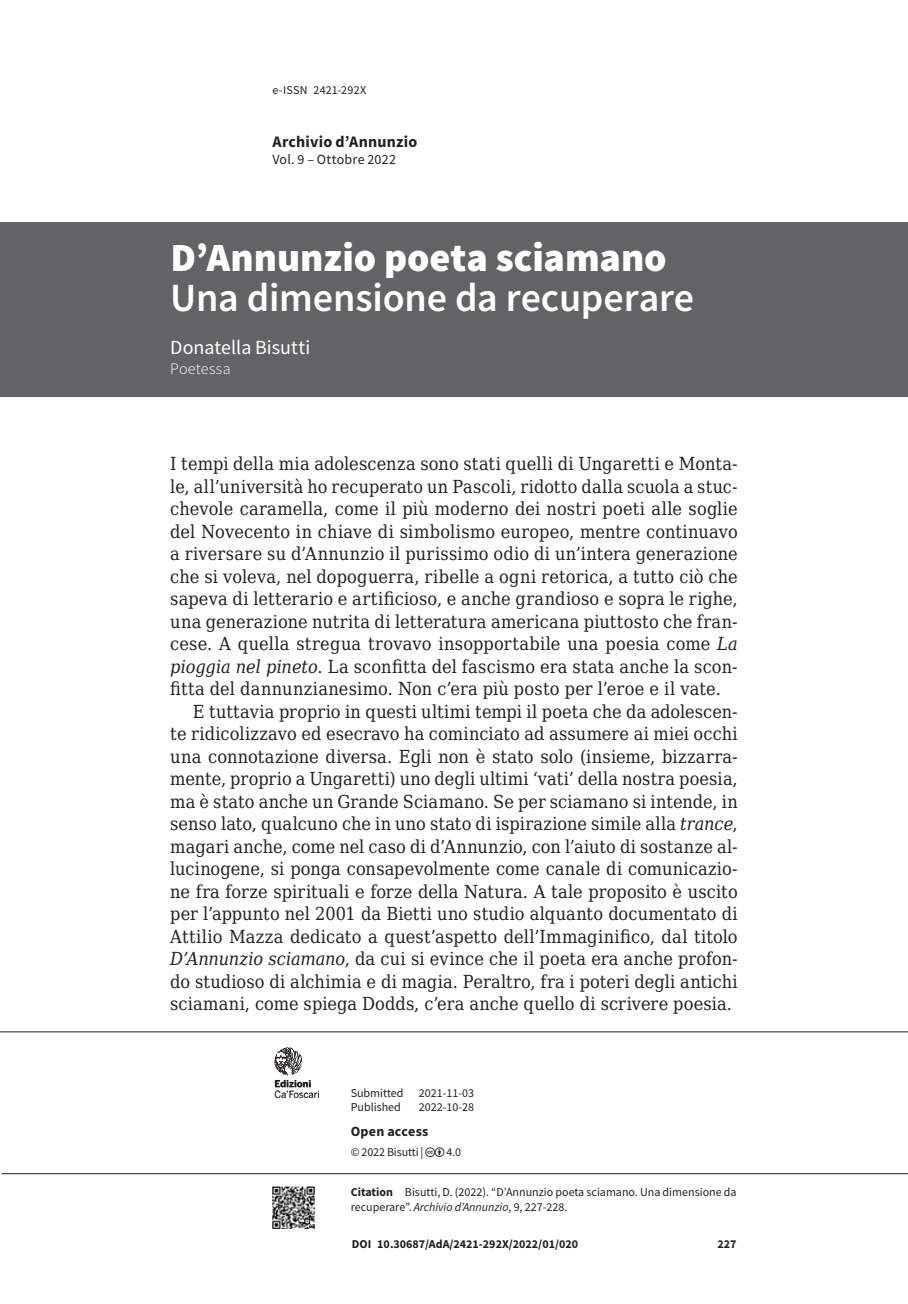
<style>
.page{position:relative;width:908px;height:1304px;background:#fff}
.page>*{position:absolute;margin:0;border:0;box-sizing:border-box;transform-origin:0 0}
.t1{font:600 40px "Source Sans Pro";letter-spacing:-.005em;color:#fff}
.t2{font:900 40px "Source Sans Pro";color:#fff}
.t3{font:20px "Source Sans Pro";color:#fff}
.t4{font:18px "DejaVu Serif Condensed";letter-spacing:.01em;color:#231f20}
.t5{font:700 16px "Source Sans Pro";letter-spacing:.015em;color:#231f20}
.t6{font:300 16px "Source Sans Pro";letter-spacing:.02em;color:#fff}
.t7{font:14px "Source Sans Pro";letter-spacing:.015em;color:#231f20}
.t8{font:700 14px "Source Sans Pro";letter-spacing:.02em;color:#231f20}
.t9{font:12px/15px "Source Sans Pro";color:#231f20}
.t10{font:700 12px "Source Sans Pro";color:#231f20}
.t11{font:9.6px "Benton Sans";letter-spacing:-.01em;color:#231f20}
.t12{font:700 9.6px "Benton Sans";color:#231f20}
.s1{font-style:italic}
.s2{font-weight:700}
</style>
<div class="page">
<hr style="left:2px;top:1173px;width:905px;height:1px;background:#231f20">
<hr style="left:0;top:1031px;width:907px;height:1px;background:#231f20">
<img style="left:272px;top:1187px;width:42px;height:42px">
<svg style="left:274px;top:1047px;width:45px;height:51px"></svg>
<div style="left:0;top:223px;width:907px;height:174px;background:#636366"></div>
<p class="t9" style="left:272px;top:82px;width:95px">e-ISSN 2421-292X</p>
<p class="t5" style="left:272px;top:131px;width:146px">Archivio d’Annunzio</p>
<p class="t7" style="left:272px;top:150px;width:125px">Vol. 9 – Ottobre 2022</p>
<h1 class="t2" style="left:170px;top:230px;width:497px">D’Annunzio poeta sciamano</h1>
<h1 class="t1" style="left:170px;top:272px;width:525px">Una dimensione da recuperare</h1>
<p class="t3" style="left:170px;top:335px;width:141px">Donatella Bisutti</p>
<p class="t6" style="left:170px;top:359px;width:62px">Poetessa</p>
<p class="t4" style="left:170px;top:450px;width:568px">I tempi della mia adolescenza sono stati quelli di Ungaretti e Monta-</p>
<p class="t4" style="left:170px;top:473px;width:568px">le, all’università ho recuperato un Pascoli, ridotto dalla scuola a stuc-</p>
<p class="t4" style="left:170px;top:495px;width:568px">chevole caramella, come il più moderno dei nostri poeti alle soglie</p>
<p class="t4" style="left:170px;top:518px;width:568px">del Novecento in chiave di simbolismo europeo, mentre continuavo</p>
<p class="t4" style="left:170px;top:540px;width:568px">a riversare su d’Annunzio il purissimo odio di un’intera generazione</p>
<p class="t4" style="left:170px;top:563px;width:568px">che si voleva, nel dopoguerra, ribelle a ogni retorica, a tutto ciò che</p>
<p class="t4" style="left:170px;top:585px;width:568px">sapeva di letterario e artificioso, e anche grandioso e sopra le righe,</p>
<p class="t4" style="left:170px;top:608px;width:568px">una generazione nutrita di letteratura americana piuttosto che fran-</p>
<p class="t4" style="left:170px;top:630px;width:568px">cese. A quella stregua trovavo insopportabile una poesia come <span class="s1">La</span></p>
<p class="t4" style="left:170px;top:653px;width:568px"><span class="s1">pioggia nel pineto</span>. La sconfitta del fascismo era stata anche la scon-</p>
<p class="t4" style="left:170px;top:675px;width:552px">fitta del dannunzianesimo. Non c’era più posto per l’eroe e il vate.</p>
<p class="t4" style="left:193px;top:698px;width:546px">E tuttavia proprio in questi ultimi tempi il poeta che da adolescen-</p>
<p class="t4" style="left:170px;top:720px;width:568px">te ridicolizzavo ed esecravo ha cominciato ad assumere ai miei occhi</p>
<p class="t4" style="left:170px;top:743px;width:568px">una connotazione diversa. Egli non è stato solo (insieme, bizzarra-</p>
<p class="t4" style="left:170px;top:765px;width:568px">mente, proprio a Ungaretti) uno degli ultimi ‘vati’ della nostra poesia,</p>
<p class="t4" style="left:170px;top:788px;width:568px">ma è stato anche un Grande Sciamano. Se per sciamano si intende, in</p>
<p class="t4" style="left:170px;top:810px;width:568px">senso lato, qualcuno che in uno stato di ispirazione simile alla <span class="s1">trance</span>,</p>
<p class="t4" style="left:170px;top:833px;width:568px">magari anche, come nel caso di d’Annunzio, con l’aiuto di sostanze al-</p>
<p class="t4" style="left:170px;top:855px;width:568px">lucinogene, si ponga consapevolmente come canale di comunicazio-</p>
<p class="t4" style="left:170px;top:878px;width:568px">ne fra forze spirituali e forze della Natura. A tale proposito è uscito</p>
<p class="t4" style="left:170px;top:900px;width:568px">per l’appunto nel 2001 da Bietti uno studio alquanto documentato di</p>
<p class="t4" style="left:170px;top:923px;width:568px">Attilio Mazza dedicato a quest’aspetto dell’Immaginifico, dal titolo</p>
<p class="t4" style="left:170px;top:945px;width:568px"><span class="s1">D’Annunzio sciamano</span>, da cui si evince che il poeta era anche profon-</p>
<p class="t4" style="left:170px;top:968px;width:568px">do studioso di alchimia e di magia. Peraltro, fra i poteri degli antichi</p>
<p class="t4" style="left:170px;top:990px;width:563px">sciamani, come spiega Dodds, c’era anche quello di scrivere poesia.</p>
<p class="t12" style="left:274px;top:1078px;width:38px">Edizioni</p>
<p class="t11" style="left:274px;top:1088px;width:47px">Ca’Foscari</p>
<p class="t9" style="left:350px;top:1085px;width:54px">Submitted</p>
<p class="t9" style="left:418px;top:1085px;width:57px">2021-11-03</p>
<p class="t9" style="left:350px;top:1099px;width:52px">Published</p>
<p class="t9" style="left:418px;top:1099px;width:57px">2022-10-28</p>
<p class="t8" style="left:350px;top:1122px;width:79px">Open access</p>
<p class="t9" style="left:350px;top:1144px;width:74px">© 2022 Bisutti |</p>
<p class="t9" style="left:446px;top:1144px;width:16px">4.0</p>
<p class="t9" style="left:350px;top:1184px;width:387px"><span class="s2">Citation</span> Bisutti, D. (2022). “D’Annunzio poeta sciamano. Una dimensione da recuperare”. <span class="s1">Archivio d’Annunzio</span>, 9, 227-228.</p>
<p class="t10" style="left:351px;top:1235px;width:228px">DOI 10.30687/AdA/2421-292X/2022/01/020</p>
<p class="t10" style="left:717px;top:1236px;width:21px">227</p>
</div>
